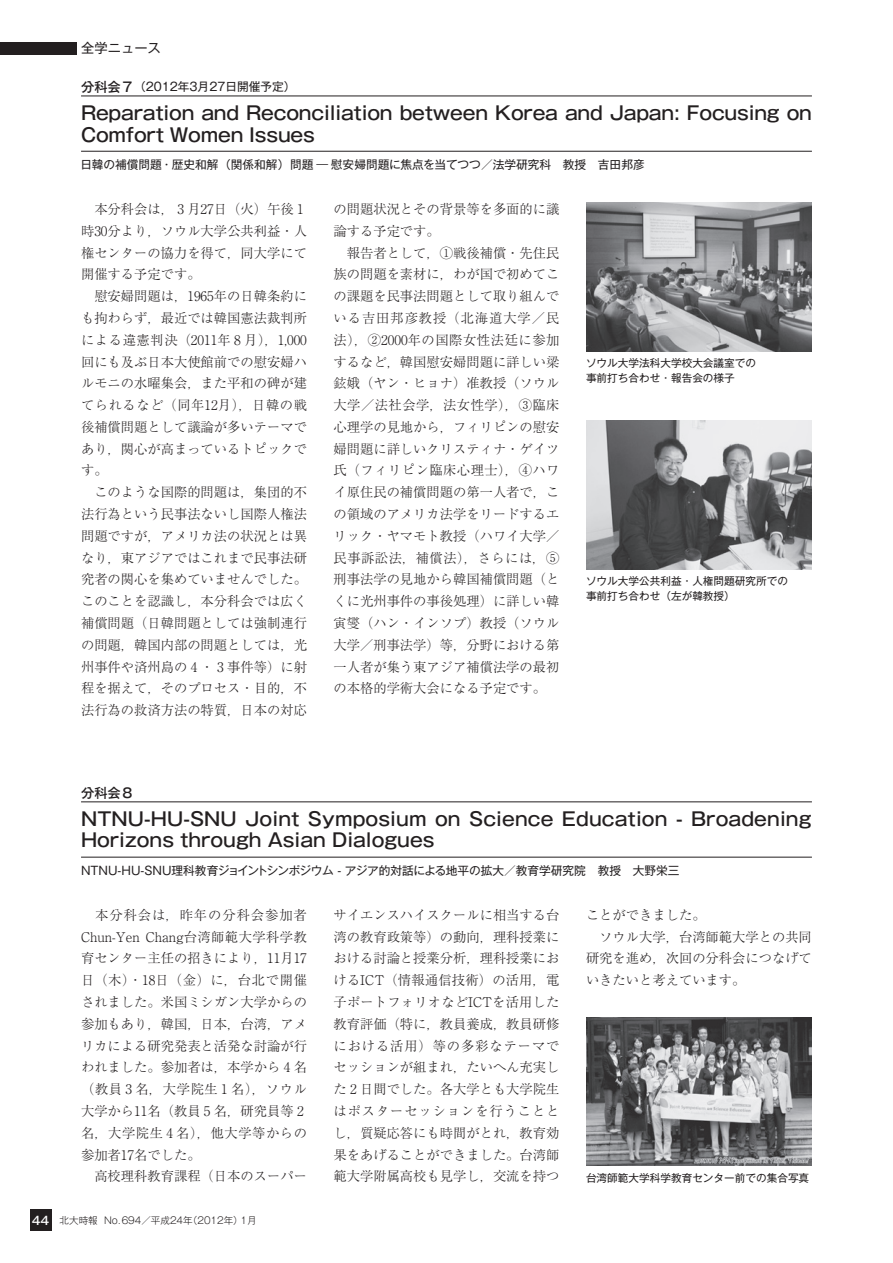
<style>
.page{position:relative;width:893px;height:1263px;background:#fff}
.page>*{position:absolute;margin:0;border:0;box-sizing:border-box;transform-origin:0 0}
.t1{font:500 18.6px/21.8px "Gothic MB101 Pro";color:#231f20}
.t2{font:300 13.35px/21.8px "Ryumin Pro";color:#231f20}
.t3{font:13.35px "Gothic MB101 Pro";color:#231f20}
.t4{font:500 13.35px "Gothic MB101 Pro";color:#231f20}
.t5{font:11.7px "Gothic MB101 Pro";color:#231f20}
.t6{font:10.65px/14.9px "Gothic MB101 Pro";color:#231f20}
.t7{font:300 9.6px "Gothic MB101 Pro";color:#231f20}
.s1{font-weight:500;font-size:13.35px}
.s2{font-weight:500;font-size:11.7px;color:#fff}
</style>
<div class="page">
<hr style="left:81px;top:96px;width:731px;height:1px;background:#231f20">
<hr style="left:81px;top:151px;width:731px;height:1px;background:#231f20">
<hr style="left:81px;top:802px;width:731px;height:1px;background:#231f20">
<hr style="left:81px;top:857px;width:731px;height:1px;background:#231f20">
<img style="left:586px;top:202px;width:226px;height:149px">
<img style="left:586px;top:420px;width:226px;height:149px">
<img style="left:586px;top:1017px;width:226px;height:149px">
<div style="left:30px;top:1210px;width:21px;height:21px;background:#231f20"></div>
<div style="left:0;top:43px;width:77px;height:12px;background:#231f20"></div>
<p class="t3" style="left:81px;top:37px;width:81px">全学ニュース</p>
<p class="t5" style="left:81px;top:77px;width:216px"><span class="s1">分科会７</span>（2012年3月27日開催予定）</p>
<h1 class="t1" style="left:81px;top:99px;width:732px">Reparation and Reconciliation between Korea and Japan: Focusing on<br>Comfort Women Issues</h1>
<p class="t5" style="left:81px;top:155px;width:566px">日韓の補償問題・歴史和解（関係和解）問題 ― 慰安婦問題に焦点を当てつつ／法学研究科　教授　吉田邦彦</p>
<p class="t2" style="left:81px;top:197px;width:227px">　本分科会は，₃月27日（火）午後₁時30分より，ソウル大学公共利益・人権センターの協力を得て，同大学にて開催する予定です。<br>　慰安婦問題は，1965年の日韓条約にも拘わらず，最近では韓国憲法裁判所による違憲判決（2011年₈月），1,000回にも及ぶ日本大使館前での慰安婦ハルモニの水曜集会，また平和の碑が建てられるなど（同年12月），日韓の戦後補償問題として議論が多いテーマであり，関心が高まっているトピックです。<br>　このような国際的問題は，集団的不法行為という民事法ないし国際人権法問題ですが，アメリカ法の状況とは異なり，東アジアではこれまで民事法研究者の関心を集めていませんでした。このことを認識し，本分科会では広く補償問題（日韓問題としては強制連行の問題，韓国内部の問題としては，光州事件や済州島の₄・₃事件等）に射程を据えて，そのプロセス・目的，不法行為の救済方法の特質，日本の対応</p>
<p class="t2" style="left:334px;top:197px;width:227px">の問題状況とその背景等を多面的に議論する予定です。<br>　報告者として，①戦後補償・先住民族の問題を素材に，わが国で初めてこの課題を民事法問題として取り組んでいる吉田邦彦教授（北海道大学／民法），②2000年の国際女性法廷に参加するなど，韓国慰安婦問題に詳しい梁鉉娥（ヤン・ヒョナ）准教授（ソウル大学／法社会学，法女性学），③臨床心理学の見地から，フィリピンの慰安婦問題に詳しいクリスティナ・ゲイツ氏（フィリピン臨床心理士），④ハワイ原住民の補償問題の第一人者で，この領域のアメリカ法学をリードするエリック・ヤマモト教授（ハワイ大学／民事訴訟法，補償法），さらには，⑤刑事法学の見地から韓国補償問題（とくに光州事件の事後処理）に詳しい韓寅燮（ハン・インソプ）教授（ソウル大学／刑事法学）等，分野における第一人者が集う東アジア補償法学の最初の本格的学術大会になる予定です。</p>
<p class="t6" style="left:586px;top:354px;width:172px">ソウル大学法科大学校大会議室での事前打ち合わせ・報告会の様子</p>
<p class="t6" style="left:586px;top:572px;width:203px">ソウル大学公共利益・人権問題研究所での事前打ち合わせ（左が韓教授）</p>
<p class="t4" style="left:81px;top:781px;width:55px">分科会８</p>
<h1 class="t1" style="left:81px;top:805px;width:732px">NTNU-HU-SNU Joint Symposium on Science Education - Broadening<br>Horizons through Asian Dialogues</h1>
<p class="t5" style="left:81px;top:861px;width:600px">NTNU-HU-SNU理科教育ジョイントシンポジウム - アジア的対話による地平の拡大／教育学研究院　教授　大野栄三</p>
<p class="t2" style="left:81px;top:903px;width:227px">　本分科会は，昨年の分科会参加者<br>Chun-Yen Chang台湾師範大学科学教育センター主任の招きにより，11月17日（木）・18日（金）に，台北で開催されました。米国ミシガン大学からの参加もあり，韓国，日本，台湾，アメリカによる研究発表と活発な討論が行われました。参加者は，本学から₄名（教員₃名，大学院生₁名），ソウル大学から11名（教員₅名，研究員等₂名，大学院生₄名），他大学等からの参加者17名でした。<br>　高校理科教育課程（日本のスーパー</p>
<p class="t2" style="left:334px;top:903px;width:227px;text-align:justify">サイエンスハイスクールに相当する台湾の教育政策等）の動向，理科授業における討論と授業分析，理科授業におけるICT（情報通信技術）の活用，電子ポートフォリオなどICTを活用した教育評価（特に，教員養成，教員研修における活用）等の多彩なテーマでセッションが組まれ，たいへん充実した₂日間でした。各大学とも大学院生はポスターセッションを行うこととし，質疑応答にも時間がとれ，教育効果をあげることができました。台湾師範大学附属高校も見学し，交流を持つ</p>
<p class="t7" style="left:32px;top:1212px;width:226px"><span class="s2">44</span> 北大時報 No.694／平成24年（2012年）1月</p>
<p class="t2" style="left:586px;top:903px;width:227px">ことができました。<br>　ソウル大学，台湾師範大学との共同研究を進め，次回の分科会につなげていきたいと考えています。</p>
<p class="t6" style="left:586px;top:1169px;width:225px">台湾師範大学科学教育センター前での集合写真</p>
</div>
